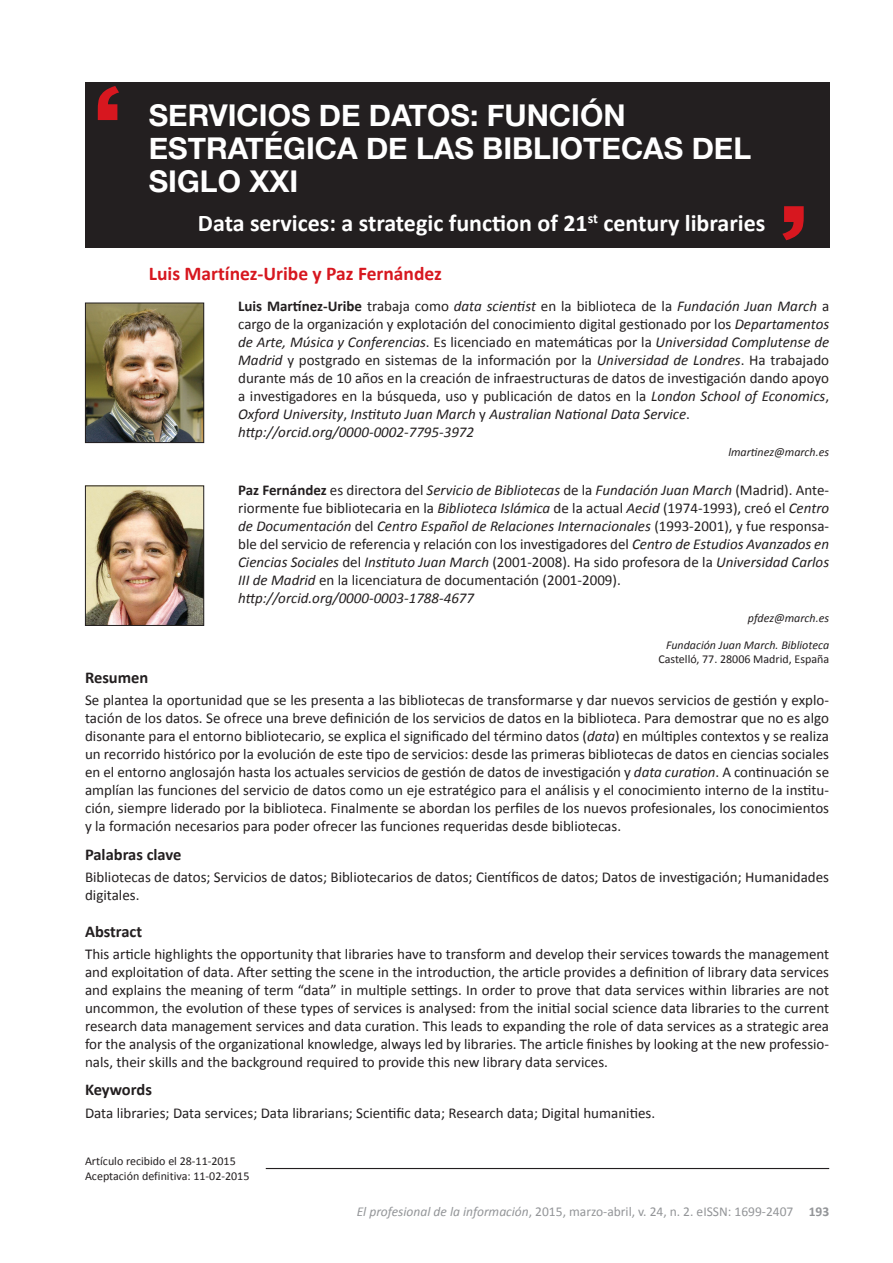
<style>
.page{position:relative;width:893px;height:1263px;background:#fff}
.page>*{position:absolute;margin:0;border:0;box-sizing:border-box;transform-origin:0 0}
.t1{font:700 30px/33px "Helvetica Neue";color:#fff}
.t2{font:700 24px "Calibri";color:#fff}
.t3{font:700 19.5px "Calibri";color:#d7171f}
.t4{font:700 16.5px "Calibri";color:#231f20}
.t5{font:15px/18px "Calibri";color:#231f20}
.t6{font:13.5px "Calibri";color:#939598}
.t7{font:12px/15.6px "Calibri";color:#231f20}
.t8{font:italic 12px "Calibri";color:#231f20}
.s1{font-weight:700}
.s2{font-style:italic}
</style>
<div class="page">
<div style="left:85px;top:82px;width:744px;height:165px;background:#231f20"></div>
<svg style="left:782px;top:206px;width:22px;height:34px"></svg>
<svg style="left:98px;top:86px;width:21px;height:34px"></svg>
<img style="left:87px;top:305px;width:115px;height:136px">
<div style="left:85px;top:303px;width:119px;height:140px;border:1px solid #231f20"></div>
<hr style="left:266px;top:1168px;width:563px;height:1px;background:#231f20">
<img style="left:87px;top:487px;width:115px;height:137px">
<div style="left:85px;top:485px;width:119px;height:141px;border:1px solid #231f20"></div>
<h1 class="t1" style="left:149px;top:99px;width:604px">SERVICIOS DE DATOS: FUNCIÓN<br>ESTRATÉGICA DE LAS BIBLIOTECAS DEL<br>SIGLO XXI</h1>
<h2 class="t2" style="left:198px;top:208px;width:569px">Data services: a strategic function of 21<sup>st</sup> century libraries</h2>
<h3 class="t3" style="left:149px;top:261px;width:295px">Luis Martínez-Uribe y Paz Fernández</h3>
<p class="t5" style="left:238px;top:297px;width:593px"><span class="s1">Luis Martínez-Uribe</span> trabaja como <span class="s2">data scientist</span> en la biblioteca de la <span class="s2">Fundación Juan March</span> a cargo de la organización y explotación del conocimiento digital gestionado por los <span class="s2">Departamentos de Arte, Música y Conferencias</span>. Es licenciado en matemáticas por la <span class="s2">Universidad Complutense de Madrid</span> y postgrado en sistemas de la información por la <span class="s2">Universidad de Londres</span>. Ha trabajado durante más de 10 años en la creación de infraestructuras de datos de investigación dando apoyo a investigadores en la búsqueda, uso y publicación de datos en la <span class="s2">London School of Economics</span>, <span class="s2">Oxford University</span>, <span class="s2">Instituto Juan March</span> y <span class="s2">Australian National Data Service</span>. <span class="s2">http://orcid.org/0000-0002-7795-3972</span></p>
<p class="t8" style="left:728px;top:444px;width:102px">lmartinez@march.es</p>
<p class="t5" style="left:238px;top:481px;width:593px"><span class="s1">Paz Fernández</span> es directora del <span class="s2">Servicio de Bibliotecas</span> de la <span class="s2">Fundación Juan March</span> (Madrid). Ante&shy;riormente fue bibliotecaria en la <span class="s2">Biblioteca Islámica</span> de la actual <span class="s2">Aecid</span> (1974-1993), creó el <span class="s2">Centro de Documentación</span> del <span class="s2">Centro Español de Relaciones Internacionales</span> (1993-2001), y fue responsa&shy;ble del servicio de referencia y relación con los investigadores del <span class="s2">Centro de Estudios Avanzados en Ciencias Sociales</span> del <span class="s2">Instituto Juan March</span> (2001-2008). Ha sido profesora de la <span class="s2">Universidad Carlos III de Madrid</span> en la licenciatura de documentación (2001-2009). <span class="s2">http://orcid.org/0000-0003-1788-4677</span></p>
<p class="t8" style="left:748px;top:609px;width:83px">pfdez@march.es</p>
<p class="t8" style="left:666px;top:637px;width:165px">Fundación Juan March. Biblioteca</p>
<p class="t7" style="left:658px;top:651px;width:172px">Castelló, 77. 28006 Madrid, España</p>
<p class="t4" style="left:85px;top:667px;width:65px">Resumen</p>
<p class="t5" style="left:85px;top:691px;width:746px;text-align:justify">Se plantea la oportunidad que se les presenta a las bibliotecas de transformarse y dar nuevos servicios de gestión y explo&shy;tación de los datos. Se ofrece una breve definición de los servicios de datos en la biblioteca. Para demostrar que no es algo disonante para el entorno bibliotecario, se explica el significado del término datos (<span class="s2">data</span>) en múltiples contextos y se realiza un recorrido histórico por la evolución de este tipo de servicios: desde las primeras bibliotecas de datos en ciencias sociales en el entorno anglosajón hasta los actuales servicios de gestión de datos de investigación y <span class="s2">data curation</span>. A continuación se amplían las funciones del servicio de datos como un eje estratégico para el análisis y el conocimiento interno de la institu&shy;ción, siempre liderado por la biblioteca. Finalmente se abordan los perfiles de los nuevos profesionales, los conocimientos y la formación necesarios para poder ofrecer las funciones requeridas desde bibliotecas.</p>
<p class="t4" style="left:85px;top:844px;width:98px">Palabras clave</p>
<p class="t5" style="left:85px;top:868px;width:746px">Bibliotecas de datos; Servicios de datos; Bibliotecarios de datos; Científicos de datos; Datos de investigación; Humanidades digitales.</p>
<p class="t4" style="left:85px;top:921px;width:59px">Abstract</p>
<p class="t5" style="left:85px;top:945px;width:746px;text-align:justify">This article highlights the opportunity that libraries have to transform and develop their services towards the management and exploitation of data. After setting the scene in the introduction, the article provides a definition of library data services and explains the meaning of term “data” in multiple settings. In order to prove that data services within libraries are not uncommon, the evolution of these types of services is analysed: from the initial social science data libraries to the current research data management services and data curation. This leads to expanding the role of data services as a strategic area for the analysis of the organizational knowledge, always led by libraries. The article finishes by looking at the new professio&shy;nals, their skills and the background required to provide this new library data services.</p>
<p class="t4" style="left:85px;top:1079px;width:68px">Keywords</p>
<p class="t5" style="left:85px;top:1103px;width:572px">Data libraries; Data services; Data librarians; Scientific data; Research data; Digital humanities.</p>
<p class="t7" style="left:85px;top:1153px;width:166px">Artículo recibido el 28-11-2015<br>Aceptación definitiva: 11-02-2015</p>
<p class="t6" style="left:357px;top:1203px;width:474px"><span class="s2">El profesional de la información</span>, 2015, marzo-abril, v. 24, n. 2. eISSN: 1699-2407 <span class="s1">193</span></p>
</div>
